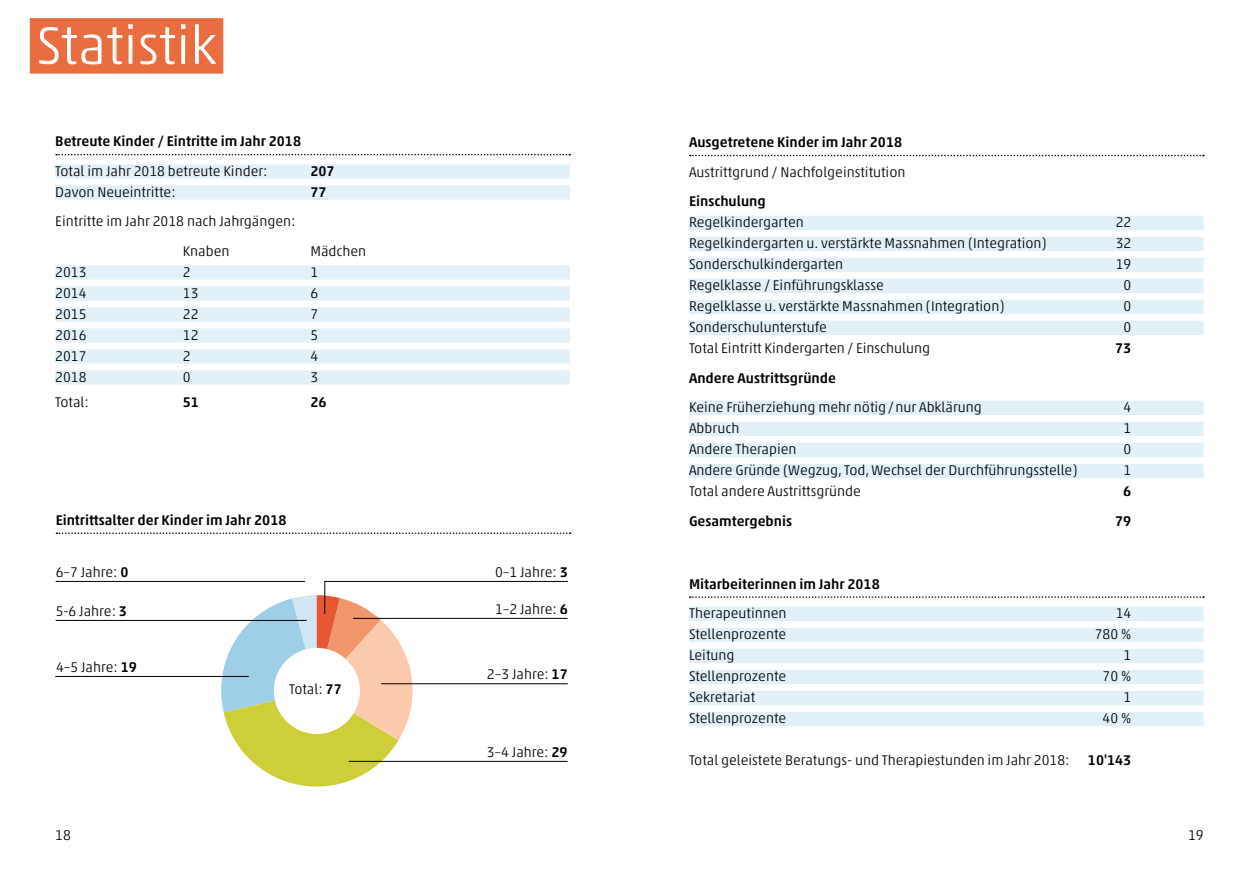
<style>
.page{position:relative;width:1259px;height:893px;background:#fff}
.page>*{position:absolute;margin:0;border:0;box-sizing:border-box;transform-origin:0 0}
.t1{font:300 54px "Akko Std";color:#fff}
.t2{font:300 14.25px/29.5px "Akko Std";color:#000}
.t3{font:500 14.25px "Akko Std";color:#000}
.s1{font-weight:500}
</style>
<div class="page">
<div style="left:30px;top:18px;width:193px;height:56px;background:#ea6d42"></div>
<svg style="left:56px;top:154px;width:514px;height:1px"></svg>
<div style="left:55px;top:164px;width:515px;height:15px;background:#e2f0f8"></div>
<div style="left:55px;top:185px;width:515px;height:15px;background:#e2f0f8"></div>
<div style="left:55px;top:265px;width:515px;height:15px;background:#e2f0f8"></div>
<div style="left:55px;top:286px;width:515px;height:15px;background:#e2f0f8"></div>
<div style="left:55px;top:307px;width:515px;height:15px;background:#e2f0f8"></div>
<div style="left:55px;top:328px;width:515px;height:15px;background:#e2f0f8"></div>
<div style="left:55px;top:349px;width:515px;height:15px;background:#e2f0f8"></div>
<div style="left:55px;top:370px;width:515px;height:15px;background:#e2f0f8"></div>
<svg style="left:56px;top:532px;width:514px;height:2px"></svg>
<svg style="left:690px;top:155px;width:514px;height:1px"></svg>
<div style="left:689px;top:216px;width:514px;height:14px;background:#e2f0f8"></div>
<div style="left:689px;top:237px;width:514px;height:14px;background:#e2f0f8"></div>
<div style="left:689px;top:258px;width:514px;height:14px;background:#e2f0f8"></div>
<div style="left:689px;top:279px;width:514px;height:14px;background:#e2f0f8"></div>
<div style="left:689px;top:300px;width:514px;height:14px;background:#e2f0f8"></div>
<div style="left:689px;top:321px;width:514px;height:14px;background:#e2f0f8"></div>
<div style="left:689px;top:401px;width:514px;height:14px;background:#e2f0f8"></div>
<div style="left:689px;top:422px;width:514px;height:14px;background:#e2f0f8"></div>
<div style="left:689px;top:443px;width:514px;height:14px;background:#e2f0f8"></div>
<div style="left:689px;top:464px;width:514px;height:14px;background:#e2f0f8"></div>
<svg style="left:690px;top:596px;width:514px;height:2px"></svg>
<div style="left:689px;top:607px;width:514px;height:14px;background:#e2f0f8"></div>
<div style="left:689px;top:628px;width:514px;height:14px;background:#e2f0f8"></div>
<div style="left:689px;top:649px;width:514px;height:14px;background:#e2f0f8"></div>
<div style="left:689px;top:670px;width:514px;height:14px;background:#e2f0f8"></div>
<div style="left:689px;top:691px;width:514px;height:14px;background:#e2f0f8"></div>
<div style="left:689px;top:712px;width:514px;height:14px;background:#e2f0f8"></div>
<svg style="left:212px;top:581px;width:356px;height:206px"></svg>
<hr style="left:56px;top:581px;width:249px;height:1px;background:#000">
<hr style="left:56px;top:620px;width:251px;height:1px;background:#000">
<hr style="left:353px;top:618px;width:214px;height:1px;background:#000">
<hr style="left:381px;top:683px;width:187px;height:1px;background:#000">
<hr style="left:349px;top:761px;width:218px;height:1px;background:#000">
<hr style="left:55px;top:676px;width:194px;height:1px;background:#000">
<h1 class="t1" style="left:37px;top:13px;width:181px">Statistik</h1>
<p class="t3" style="left:55px;top:133px;width:247px">Betreute Kinder / Eintritte im Jahr 2018</p>
<p class="t2" style="left:55px;top:156px;width:214px">Total im Jahr 2018 betreute Kinder:</p>
<p class="t3" style="left:310px;top:162px;width:26px">207</p>
<p class="t2" style="left:55px;top:177px;width:122px">Davon Neueintritte:</p>
<p class="t3" style="left:310px;top:183px;width:18px">77</p>
<p class="t2" style="left:183px;top:207px;width:114px;text-indent:-127px">Eintritte im Jahr 2018 nach Jahrgängen:<br>Knaben</p>
<p class="t2" style="left:310px;top:236px;width:57px">Mädchen</p>
<p class="t2" style="left:55px;top:257px;width:33px">2013</p>
<p class="t2" style="left:183px;top:257px;width:9px">2</p>
<p class="t2" style="left:310px;top:257px;width:9px">1</p>
<p class="t2" style="left:55px;top:278px;width:33px">2014</p>
<p class="t2" style="left:183px;top:278px;width:17px">13</p>
<p class="t2" style="left:310px;top:278px;width:9px">6</p>
<p class="t2" style="left:55px;top:299px;width:33px">2015</p>
<p class="t2" style="left:183px;top:299px;width:17px">22</p>
<p class="t2" style="left:310px;top:299px;width:9px">7</p>
<p class="t2" style="left:55px;top:320px;width:33px">2016</p>
<p class="t2" style="left:183px;top:320px;width:17px">12</p>
<p class="t2" style="left:310px;top:320px;width:9px">5</p>
<p class="t2" style="left:55px;top:341px;width:33px">2017</p>
<p class="t2" style="left:183px;top:341px;width:9px">2</p>
<p class="t2" style="left:310px;top:341px;width:9px">4</p>
<p class="t2" style="left:55px;top:362px;width:33px">2018</p>
<p class="t2" style="left:183px;top:362px;width:9px">0</p>
<p class="t2" style="left:310px;top:362px;width:9px">3</p>
<p class="t2" style="left:55px;top:387px;width:35px">Total:</p>
<p class="t3" style="left:183px;top:394px;width:18px">51</p>
<p class="t3" style="left:310px;top:394px;width:18px">26</p>
<p class="t3" style="left:56px;top:511px;width:232px">Eintrittsalter der Kinder im Jahr 2018</p>
<p class="t2" style="left:56px;top:557px;width:74px">6–7 Jahre: <span class="s1">0</span></p>
<p class="t2" style="left:495px;top:557px;width:74px">0–1 Jahre: <span class="s1">3</span></p>
<p class="t2" style="left:56px;top:596px;width:73px">5-6 Jahre: <span class="s1">3</span></p>
<p class="t2" style="left:56px;top:652px;width:82px">4–5 Jahre: <span class="s1">19</span></p>
<p class="t2" style="left:289px;top:675px;width:54px">Total: <span class="s1">77</span></p>
<p class="t2" style="left:495px;top:594px;width:74px">1–2 Jahre: <span class="s1">6</span></p>
<p class="t2" style="left:487px;top:659px;width:82px">2–3 Jahre: <span class="s1">17</span></p>
<p class="t2" style="left:487px;top:737px;width:82px">3–4 Jahre: <span class="s1">29</span></p>
<p class="t3" style="left:689px;top:134px;width:215px">Ausgetretene Kinder im Jahr 2018</p>
<p class="t2" style="left:689px;top:157px;width:218px">Austrittgrund / Nachfolgeinstitution</p>
<p class="t3" style="left:689px;top:193px;width:78px">Einschulung</p>
<p class="t2" style="left:689px;top:208px;width:116px">Regelkindergarten</p>
<p class="t2" style="left:1115px;top:208px;width:17px">22</p>
<p class="t2" style="left:689px;top:229px;width:359px">Regelkindergarten u. verstärkte Massnahmen (Integration)</p>
<p class="t2" style="left:1115px;top:229px;width:17px">32</p>
<p class="t2" style="left:689px;top:250px;width:156px">Sonderschulkindergarten</p>
<p class="t2" style="left:1115px;top:250px;width:17px">19</p>
<p class="t2" style="left:689px;top:271px;width:196px">Regelklasse / Einführungsklasse</p>
<p class="t2" style="left:1123px;top:271px;width:9px">0</p>
<p class="t2" style="left:689px;top:292px;width:317px">Regelklasse u. verstärkte Massnahmen (Integration)</p>
<p class="t2" style="left:1123px;top:292px;width:9px">0</p>
<p class="t2" style="left:689px;top:313px;width:139px">Sonderschulunterstufe</p>
<p class="t2" style="left:1123px;top:313px;width:9px">0</p>
<p class="t2" style="left:689px;top:334px;width:243px">Total Eintritt Kindergarten / Einschulung</p>
<p class="t3" style="left:1115px;top:340px;width:18px">73</p>
<p class="t3" style="left:689px;top:369px;width:148px">Andere Austrittsgründe</p>
<p class="t2" style="left:689px;top:393px;width:294px">Keine Früherziehung mehr nötig/nur Abklärung</p>
<p class="t2" style="left:1123px;top:393px;width:9px">4</p>
<p class="t2" style="left:689px;top:414px;width:52px">Abbruch</p>
<p class="t2" style="left:1123px;top:414px;width:9px">1</p>
<p class="t2" style="left:689px;top:435px;width:109px">Andere Therapien</p>
<p class="t2" style="left:1123px;top:435px;width:9px">0</p>
<p class="t2" style="left:689px;top:456px;width:390px">Andere Gründe (Wegzug, Tod, Wechsel der Durchführungsstelle)</p>
<p class="t2" style="left:1123px;top:456px;width:9px">1</p>
<p class="t2" style="left:689px;top:477px;width:173px">Total andere Austrittsgründe</p>
<p class="t3" style="left:1123px;top:483px;width:10px">6</p>
<p class="t3" style="left:689px;top:512px;width:105px">Gesamtergebnis</p>
<p class="t3" style="left:1115px;top:512px;width:18px">79</p>
<p class="t3" style="left:689px;top:575px;width:192px">Mitarbeiterinnen im Jahr 2018</p>
<p class="t2" style="left:689px;top:599px;width:99px">Therapeutinnen</p>
<p class="t2" style="left:1115px;top:599px;width:17px">14</p>
<p class="t2" style="left:689px;top:620px;width:99px">Stellenprozente</p>
<p class="t2" style="left:1094px;top:620px;width:38px">780 %</p>
<p class="t2" style="left:689px;top:641px;width:47px">Leitung</p>
<p class="t2" style="left:1123px;top:641px;width:9px">1</p>
<p class="t2" style="left:689px;top:662px;width:99px">Stellenprozente</p>
<p class="t2" style="left:1102px;top:662px;width:30px">70 %</p>
<p class="t2" style="left:689px;top:683px;width:68px">Sekretariat</p>
<p class="t2" style="left:1123px;top:683px;width:9px">1</p>
<p class="t2" style="left:689px;top:704px;width:99px">Stellenprozente</p>
<p class="t2" style="left:1102px;top:704px;width:30px">40 %</p>
<p class="t2" style="left:689px;top:746px;width:382px">Total geleistete Beratungs- und Therapiestunden im Jahr 2018:</p>
<p class="t3" style="left:1088px;top:752px;width:45px">10'143</p>
<p class="t2" style="left:55px;top:820px;width:17px">18</p>
<p class="t2" style="left:1188px;top:820px;width:17px">19</p>
</div>
